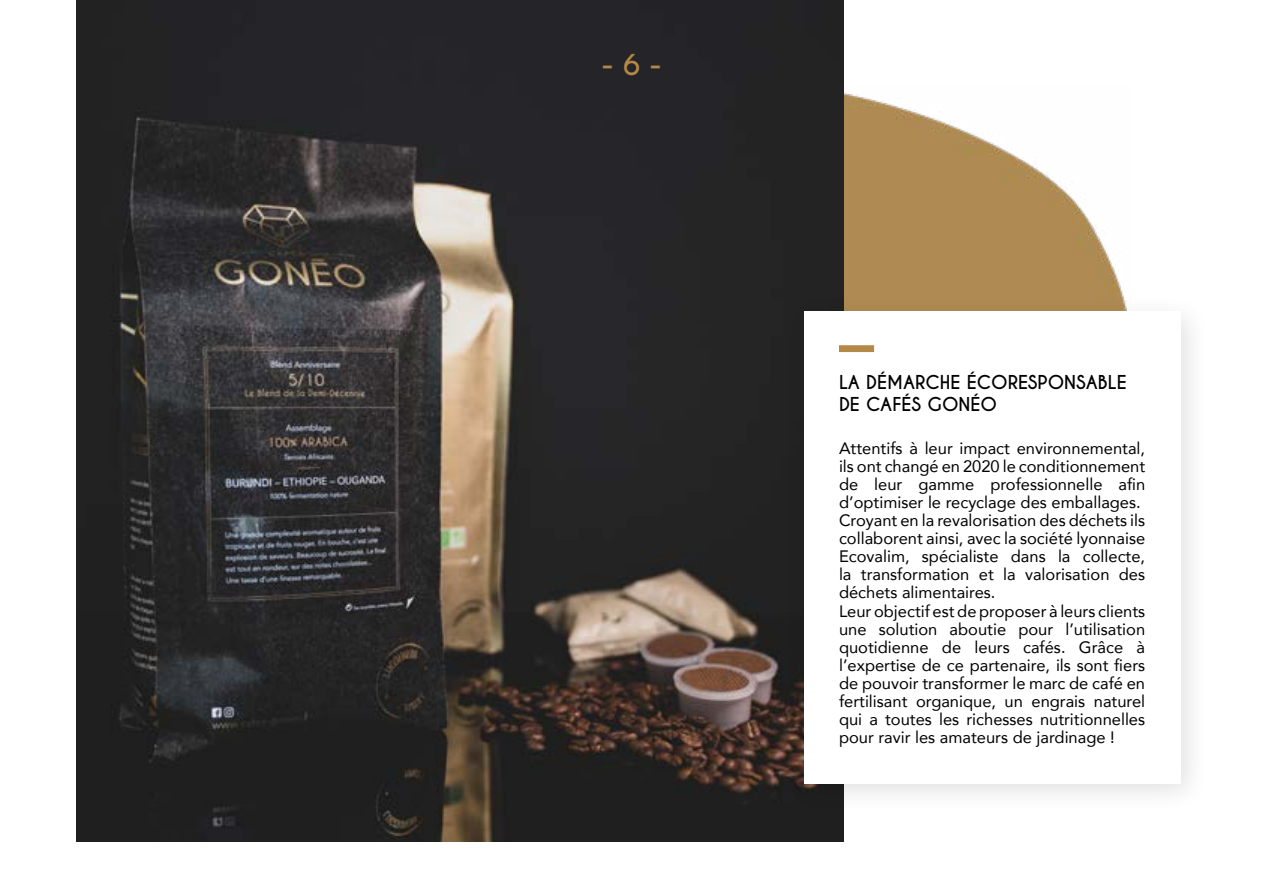
<style>
.page{position:relative;width:1263px;height:893px;background:#fff}
.page>*{position:absolute;margin:0;border:0;box-sizing:border-box;transform-origin:0 0}
.t1{font:700 27px "Caviar Dreams";color:#b48945}
.t2{font:700 18px/21.6px "Caviar Dreams";color:#000}
.t3{font:16.5px/18px "Avenir";color:#000}
</style>
<div class="page">
<img style="left:843px;top:84px;width:280px;height:210px">
<img style="left:77px;top:0;width:766px;height:841px">
<div style="left:786px;top:294px;width:424px;height:521px;background:#000;opacity:.12"></div>
<div style="left:804px;top:312px;width:377px;height:472px;background:#fff"></div>
<div style="left:839px;top:345px;width:35px;height:7px;background:#b48947;border:1px solid #b48947"></div>
<h1 class="t1" style="left:601px;top:49px;width:61px">- 6 -</h1>
<p class="t2" style="left:839px;top:372px;width:289px">LA DÉMARCHE ÉCORESPONSABLE<br>DE CAFÉS GONÉO</p>
<p class="t3" style="left:839px;top:439px;width:308px">Attentifs à leur impact environnemental, ils ont changé en 2020 le conditionnement de leur gamme professionnelle afin d’optimiser le recyclage des emballages.<br>Croyant en la revalorisation des déchets ils collaborent ainsi, avec la société lyonnaise Ecovalim, spécialiste dans la collecte, la transformation et la valorisation des déchets alimentaires.<br>Leur objectif est de proposer à leurs clients une solution aboutie pour l’utilisation quotidienne de leurs cafés. Grâce à l’expertise de ce partenaire, ils sont fiers de pouvoir transformer le marc de café en fertilisant organique, un engrais naturel qui a toutes les richesses nutritionnelles pour ravir les amateurs de jardinage !</p>
</div>
